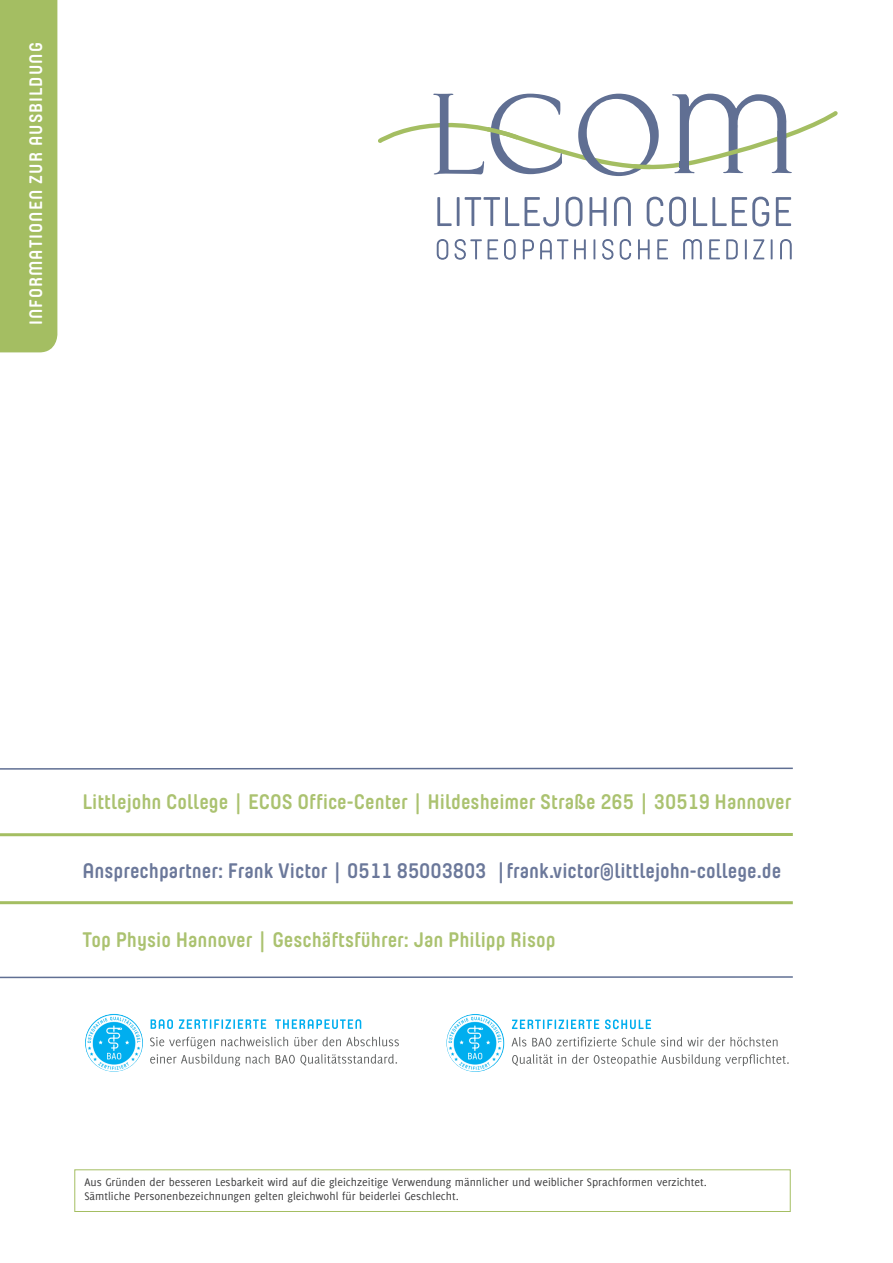
<style>
.page{position:relative;width:893px;height:1263px;background:#fff}
.page>*{position:absolute;margin:0;border:0;box-sizing:border-box;transform-origin:0 0}
.t1{font:700 21px "Yummo";color:#abc270}
.t2{font:700 21px "Yummo";color:#6b789a}
.t3{font:700 18px "Yummo";letter-spacing:.06em;color:#fff}
.t4{font:12px/14.4px "Delicious";color:#3e3e3f}
</style>
<div class="page">
<div style="left:0;top:0;width:57px;height:352px;background:#a4be62"></div>
<hr style="left:0;top:833px;width:793px;height:3px;background:#a4be62">
<hr style="left:0;top:901px;width:793px;height:3px;background:#a4be62">
<svg style="left:0;top:976px;width:793px;height:3px"></svg>
<svg style="left:0;top:767px;width:793px;height:3px"></svg>
<svg style="left:437px;top:197px;width:354px;height:29px"></svg>
<svg style="left:437px;top:239px;width:354px;height:21px"></svg>
<svg style="left:378px;top:93px;width:460px;height:83px"></svg>
<svg style="left:512px;top:1054px;width:277px;height:12px"></svg>
<svg style="left:511px;top:1037px;width:267px;height:9px"></svg>
<svg style="left:512px;top:1019px;width:139px;height:10px"></svg>
<img style="left:446px;top:1014px;width:58px;height:58px;border-radius:29px">
<img style="left:85px;top:1014px;width:58px;height:58px;border-radius:29px">
<svg style="left:150px;top:1037px;width:249px;height:29px"></svg>
<svg style="left:151px;top:1019px;width:210px;height:10px"></svg>
<div style="left:74px;top:1169px;width:717px;height:43px;border:1px solid #a4be62"></div>
<h2 class="t3" style="left:19px;top:325px;width:284px;rotate:-90deg">informationen zur Ausbildung</h2>
<h1 class="t1" style="left:82px;top:782px;width:711px">Littlejohn College | ECOS Office-Center | Hildesheimer Straße 265 | 30519 Hannover</h1>
<h1 class="t2" style="left:82px;top:851px;width:700px">Ansprechpartner: Frank Victor | 0511 85003803 |frank.victor@littlejohn-college.de</h1>
<h1 class="t1" style="left:82px;top:920px;width:475px">Top Physio Hannover | Geschäftsführer: Jan Philipp Risop</h1>
<p class="t4" style="left:84px;top:1174px;width:624px">Aus Gründen der besseren Lesbarkeit wird auf die gleichzeitige Verwendung männlicher und weiblicher Sprachformen verzichtet.<br>Sämtliche Personenbezeichnungen gelten gleichwohl für beiderlei Geschlecht.</p>
</div>
